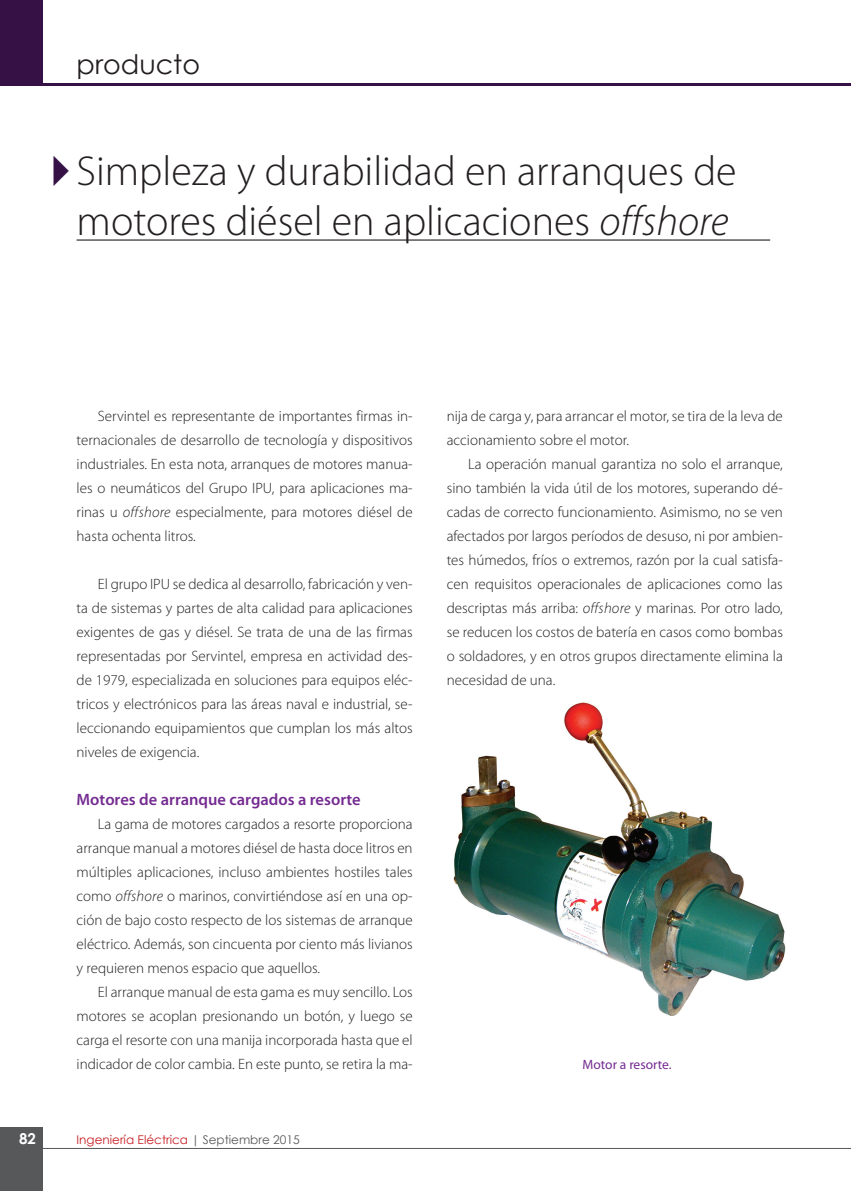
<style>
.page{position:relative;width:851px;height:1191px;background:#fff}
.page>*{position:absolute;margin:0;border:0;box-sizing:border-box;transform-origin:0 0}
.Editores_Titulo{font:300 42px/50.4px "Myriad Pro";color:#231f20}
.t1{font:27px "Century Gothic";color:#231f20}
.Empresa_Subtitulo{font:600 16.5px "Myriad Pro";color:#742b91}
.Editores_Texto{font:300 15px/24px "Myriad Pro";color:#231f20;text-align:justify}
.t2{font:700 15px "Century Gothic";color:#fff}
.Editores_Texto-2{font:13.5px "Myriad Pro";color:#742b91}
.t3{font:12px "Century Gothic";color:#c61c22}
.s1{font-style:italic}
.s2{color:#57585a}
</style>
<div class="page">
<div style="left:0;top:1127px;width:43px;height:64px;background:#57585a"></div>
<hr style="left:0;top:1148px;width:850px;height:1px;background:#57585a">
<div style="left:0;top:0;width:43px;height:85px;background:#361146"></div>
<hr style="left:0;top:83px;width:850px;height:2px;background:#361146">
<hr style="left:77px;top:239px;width:693px;height:2px;background:#57585a">
<img style="left:453px;top:702px;width:333px;height:314px">
<p class="t1" style="left:77px;top:45px;width:125px">producto</p>
<p class="Editores_Titulo" style="left:77px;top:146px;width:661px">Simpleza y durabilidad en arranques de motores diésel en aplicaciones <span class="s1">offshore</span></p>
<p class="Editores_Texto" style="left:77px;top:404px;width:337px;text-indent:21px">Servintel es representante de importantes firmas in&shy;ternacionales de desarrollo de tecnología y dispositivos industriales. En esta nota, arranques de motores manua&shy;les o neumáticos del Grupo IPU, para aplicaciones ma&shy;rinas u <span class="s1">offshore</span> especialmente, para motores diésel de hasta ochenta litros.</p>
<p class="Editores_Texto" style="left:77px;top:572px;width:337px;text-indent:21px">El grupo IPU se dedica al desarrollo, fabricación y ven&shy;ta de sistemas y partes de alta calidad para aplicaciones exigentes de gas y diésel. Se trata de una de las firmas representadas por Servintel, empresa en actividad des&shy;de 1979, especializada en soluciones para equipos eléc&shy;tricos y electrónicos para las áreas naval e industrial, se&shy;leccionando equipamientos que cumplan los más altos niveles de exigencia.</p>
<p class="Empresa_Subtitulo" style="left:77px;top:789px;width:286px">Motores de arranque cargados a resorte</p>
<p class="Editores_Texto" style="left:77px;top:812px;width:337px;text-indent:21px">La gama de motores cargados a resorte proporciona arranque manual a motores diésel de hasta doce litros en múltiples aplicaciones, incluso ambientes hostiles tales como <span class="s1">offshore</span> o marinos, convirtiéndose así en una op&shy;ción de bajo costo respecto de los sistemas de arranque eléctrico. Además, son cincuenta por ciento más livianos y requieren menos espacio que aquellos.</p>
<p class="Editores_Texto" style="left:77px;top:980px;width:337px;text-indent:21px">El arranque manual de esta gama es muy sencillo. Los motores se acoplan presionando un botón, y luego se carga el resorte con una manija incorporada hasta que el indicador de color cambia. En este punto, se retira la ma-</p>
<p class="t2" style="left:19px;top:1127px;width:18px">82</p>
<p class="t3" style="left:77px;top:1131px;width:225px">Ingeniería Eléctrica <span class="s2">| Septiembre 2015</span></p>
<p class="Editores_Texto" style="left:446px;top:404px;width:337px">nija de carga y, para arrancar el motor, se tira de la leva de accionamiento sobre el motor.</p>
<p class="Editores_Texto" style="left:446px;top:452px;width:337px;text-indent:21px">La operación manual garantiza no solo el arranque, sino también la vida útil de los motores, superando dé&shy;cadas de correcto funcionamiento. Asimismo, no se ven afectados por largos períodos de desuso, ni por ambien&shy;tes húmedos, fríos o extremos, razón por la cual satisfa&shy;cen requisitos operacionales de aplicaciones como las descriptas más arriba: <span class="s1">offshore</span> y marinas. Por otro lado, se reducen los costos de batería en casos como bombas o soldadores, y en otros grupos directamente elimina la necesidad de una.</p>
<p class="Editores_Texto-2" style="left:582px;top:1056px;width:91px">Motor a resorte.</p>
</div>
